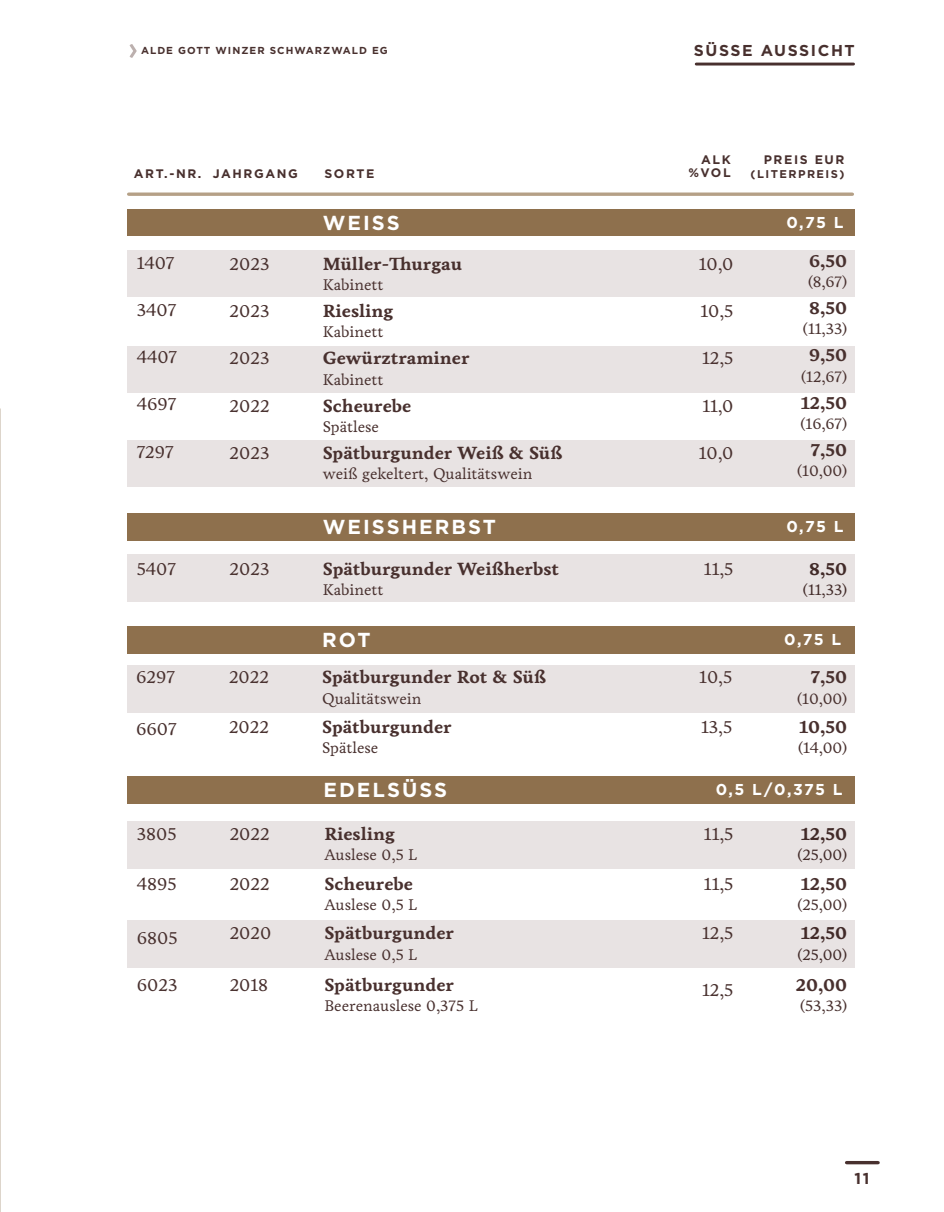
<style>
.page{position:relative;width:944px;height:1212px;background:#fff}
.page>*{position:absolute;margin:0;border:0;box-sizing:border-box;transform-origin:0 0}
.t1{font:700 20.25px "Gotham";letter-spacing:.1em;color:#fff}
.t2{font:700 18px "Livory";color:#48302e}
.t3{font:18px "Livory";color:#48302e}
.t4{font:15.75px "Livory";color:#48302e}
.t5{font:700 15.75px "Gotham";letter-spacing:.075em;color:#fff}
.t6{font:700 15.75px "Gotham";letter-spacing:.1em;color:#48302e}
.t7{font:700 12.38px/13.5px "Gotham";letter-spacing:.13em;color:#48302e;text-align:right}
.t8{font:700 11.25px "Gotham";letter-spacing:.13em;color:#48302e}
.t9{font:700 10.12px "Gotham";letter-spacing:.1em;color:#48302e}
</style>
<div class="page">
<div style="left:128px;top:250px;width:727px;height:47px;background:#e8e3e3"></div>
<div style="left:128px;top:346px;width:727px;height:47px;background:#e8e3e3"></div>
<div style="left:128px;top:440px;width:727px;height:47px;background:#e8e3e3"></div>
<div style="left:128px;top:665px;width:727px;height:47px;background:#e8e3e3"></div>
<div style="left:128px;top:554px;width:727px;height:48px;background:#e8e3e3"></div>
<div style="left:128px;top:920px;width:727px;height:48px;background:#e8e3e3"></div>
<div style="left:128px;top:821px;width:727px;height:48px;background:#e8e3e3"></div>
<svg style="left:129px;top:192px;width:723px;height:4px;background:#c0ae98"></svg>
<div style="left:128px;top:209px;width:727px;height:27px;background:#8e704d"></div>
<div style="left:128px;top:514px;width:727px;height:27px;background:#8e704d"></div>
<div style="left:128px;top:626px;width:727px;height:27px;background:#8e704d"></div>
<div style="left:128px;top:776px;width:727px;height:27px;background:#8e704d"></div>
<hr style="left:696px;top:63px;width:158px;height:3px;background:#48302e">
<svg style="left:130px;top:44px;width:7px;height:14px"></svg>
<hr style="left:847px;top:1161px;width:31px;height:3px;background:#48302e">
<p class="t9" style="left:141px;top:45px;width:248px">ALDE GOTT WINZER SCHWARZWALD EG</p>
<p class="t6" style="left:694px;top:41px;width:162px">SÜSSE AUSSICHT</p>
<p class="t7" style="left:134px;top:166px;width:69px">ART.-NR.</p>
<p class="t7" style="left:324px;top:166px;width:52px">SORTE</p>
<p class="t7" style="left:213px;top:166px;width:87px">JAHRGANG</p>
<p class="t7" style="left:688px;top:153px;width:44px">ALK %VOL</p>
<p class="t7" style="left:764px;top:153px;width:82px">PREIS EUR</p>
<p class="t8" style="left:750px;top:167px;width:95px">(LITERPREIS)</p>
<p class="t3" style="left:137px;top:252px;width:39px">1407</p>
<p class="t3" style="left:137px;top:299px;width:41px">3407</p>
<p class="t3" style="left:137px;top:346px;width:42px">4407</p>
<p class="t3" style="left:137px;top:393px;width:41px">4697</p>
<p class="t3" style="left:137px;top:441px;width:39px">7297</p>
<p class="t3" style="left:230px;top:253px;width:41px">2023</p>
<p class="t3" style="left:230px;top:300px;width:41px">2023</p>
<p class="t3" style="left:230px;top:347px;width:41px">2023</p>
<p class="t3" style="left:230px;top:395px;width:42px">2022</p>
<p class="t3" style="left:230px;top:442px;width:41px">2023</p>
<p class="t1" style="left:323px;top:211px;width:78px">WEISS</p>
<p class="t5" style="left:787px;top:213px;width:58px">0,75 L</p>
<p class="t2" style="left:323px;top:253px;width:141px">Müller-Thurgau</p>
<p class="t4" style="left:323px;top:275px;width:62px">Kabinett</p>
<p class="t2" style="left:323px;top:300px;width:72px">Riesling</p>
<p class="t4" style="left:323px;top:323px;width:62px">Kabinett</p>
<p class="t2" style="left:323px;top:347px;width:148px">Gewürztraminer</p>
<p class="t4" style="left:323px;top:370px;width:62px">Kabinett</p>
<p class="t2" style="left:323px;top:395px;width:90px">Scheurebe</p>
<p class="t4" style="left:323px;top:417px;width:58px">Spätlese</p>
<p class="t2" style="left:323px;top:442px;width:241px">Spätburgunder Weiß &amp; Süß</p>
<p class="t4" style="left:323px;top:464px;width:211px">weiß gekeltert, Qualitätswein</p>
<p class="t3" style="left:699px;top:253px;width:36px">10,0</p>
<p class="t3" style="left:700px;top:300px;width:34px">10,5</p>
<p class="t3" style="left:702px;top:347px;width:33px">12,5</p>
<p class="t3" style="left:702px;top:395px;width:33px">11,0</p>
<p class="t3" style="left:699px;top:442px;width:36px">10,0</p>
<p class="t2" style="left:809px;top:250px;width:39px">6,50</p>
<p class="t4" style="left:808px;top:272px;width:41px">(8,67)</p>
<p class="t2" style="left:809px;top:297px;width:39px">8,50</p>
<p class="t4" style="left:803px;top:319px;width:46px">(11,33)</p>
<p class="t2" style="left:809px;top:344px;width:40px">9,50</p>
<p class="t4" style="left:801px;top:367px;width:47px">(12,67)</p>
<p class="t2" style="left:801px;top:392px;width:48px">12,50</p>
<p class="t4" style="left:801px;top:414px;width:48px">(16,67)</p>
<p class="t2" style="left:811px;top:439px;width:38px">7,50</p>
<p class="t4" style="left:797px;top:461px;width:51px">(10,00)</p>
<p class="t1" style="left:323px;top:515px;width:175px">WEISSHERBST</p>
<p class="t5" style="left:787px;top:518px;width:58px">0,75 L</p>
<p class="t3" style="left:137px;top:558px;width:41px">5407</p>
<p class="t3" style="left:230px;top:558px;width:41px">2023</p>
<p class="t2" style="left:323px;top:558px;width:238px">Spätburgunder Weißherbst</p>
<p class="t3" style="left:704px;top:558px;width:31px">11,5</p>
<p class="t4" style="left:323px;top:580px;width:62px">Kabinett</p>
<p class="t2" style="left:809px;top:558px;width:39px">8,50</p>
<p class="t4" style="left:803px;top:580px;width:46px">(11,33)</p>
<p class="t3" style="left:136px;top:666px;width:40px">6297</p>
<p class="t3" style="left:136px;top:718px;width:42px">6607</p>
<p class="t3" style="left:137px;top:823px;width:41px">3805</p>
<p class="t3" style="left:137px;top:873px;width:41px">4895</p>
<p class="t3" style="left:137px;top:927px;width:42px">6805</p>
<p class="t3" style="left:137px;top:974px;width:42px">6023</p>
<p class="t3" style="left:229px;top:666px;width:42px">2022</p>
<p class="t3" style="left:229px;top:716px;width:42px">2022</p>
<p class="t3" style="left:230px;top:823px;width:42px">2022</p>
<p class="t3" style="left:230px;top:873px;width:42px">2022</p>
<p class="t3" style="left:230px;top:922px;width:43px">2020</p>
<p class="t3" style="left:230px;top:974px;width:40px">2018</p>
<p class="t1" style="left:322px;top:628px;width:50px">ROT</p>
<p class="t5" style="left:784px;top:630px;width:58px">0,75 L</p>
<p class="t2" style="left:322px;top:666px;width:225px">Spätburgunder Rot &amp; Süß</p>
<p class="t4" style="left:322px;top:689px;width:101px">Qualitätswein</p>
<p class="t2" style="left:322px;top:716px;width:131px">Spätburgunder</p>
<p class="t4" style="left:322px;top:738px;width:58px">Spätlese</p>
<p class="t3" style="left:699px;top:666px;width:34px">10,5</p>
<p class="t3" style="left:701px;top:716px;width:33px">13,5</p>
<p class="t2" style="left:811px;top:666px;width:38px">7,50</p>
<p class="t4" style="left:797px;top:689px;width:51px">(10,00)</p>
<p class="t2" style="left:799px;top:716px;width:49px">10,50</p>
<p class="t4" style="left:798px;top:738px;width:50px">(14,00)</p>
<p class="t1" style="left:323px;top:778px;width:125px">EDELSÜSS</p>
<p class="t5" style="left:716px;top:780px;width:128px">0,5 L/0,375 L</p>
<p class="t2" style="left:324px;top:823px;width:72px">Riesling</p>
<p class="t4" style="left:324px;top:846px;width:94px">Auslese 0,5 L</p>
<p class="t2" style="left:324px;top:873px;width:90px">Scheurebe</p>
<p class="t4" style="left:324px;top:895px;width:94px">Auslese 0,5 L</p>
<p class="t2" style="left:324px;top:922px;width:131px">Spätburgunder</p>
<p class="t4" style="left:324px;top:945px;width:94px">Auslese 0,5 L</p>
<p class="t2" style="left:324px;top:974px;width:131px">Spätburgunder</p>
<p class="t4" style="left:324px;top:996px;width:155px">Beerenauslese 0,375 L</p>
<p class="t3" style="left:704px;top:823px;width:31px">11,5</p>
<p class="t3" style="left:704px;top:873px;width:31px">11,5</p>
<p class="t3" style="left:702px;top:922px;width:33px">12,5</p>
<p class="t3" style="left:702px;top:978px;width:33px">12,5</p>
<p class="t2" style="left:801px;top:823px;width:48px">12,50</p>
<p class="t4" style="left:797px;top:846px;width:51px">(25,00)</p>
<p class="t2" style="left:801px;top:873px;width:48px">12,50</p>
<p class="t4" style="left:797px;top:895px;width:51px">(25,00)</p>
<p class="t2" style="left:801px;top:922px;width:48px">12,50</p>
<p class="t4" style="left:797px;top:945px;width:51px">(25,00)</p>
<p class="t2" style="left:796px;top:974px;width:53px">20,00</p>
<p class="t4" style="left:800px;top:996px;width:48px">(53,33)</p>
<p class="t6" style="left:855px;top:1169px;width:16px">11</p>
</div>
